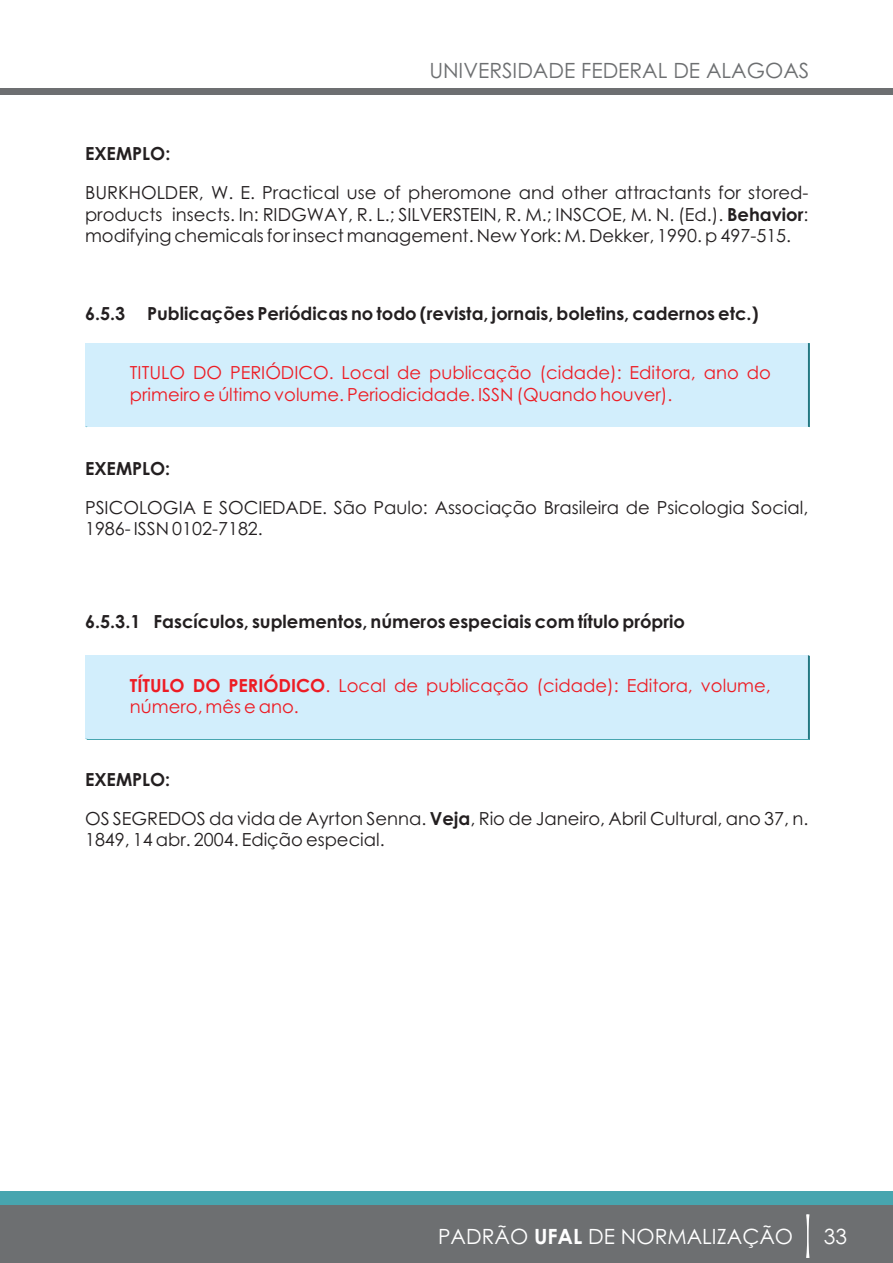
<style>
.page{position:relative;width:893px;height:1263px;background:#fff}
.page>*{position:absolute;margin:0;border:0;box-sizing:border-box;transform-origin:0 0}
.t1{font:21px "Century Gothic";color:#6d6f71}
.t2{font:21px "Century Gothic";color:#fff}
.t3{font:18px/21.6px "Century Gothic";color:#231f20}
.t4{font:18px/21.5px "Century Gothic";color:#ed1c24}
.t5{font:700 18px "Century Gothic";color:#231f20}
.s1{font-weight:700}
</style>
<div class="page">
<div style="left:0;top:1191px;width:893px;height:25px;background:#47a5af"></div>
<div style="left:0;top:1206px;width:893px;height:57px;background:#6d6f71"></div>
<div style="left:0;top:89px;width:893px;height:6px;background:#6d6f71"></div>
<div style="left:85px;top:343px;width:723px;height:83px;background:#d2eefc"></div>
<svg style="left:808px;top:343px;width:2px;height:84px"></svg>
<div style="left:85px;top:655px;width:723px;height:84px;background:#d2eefc"></div>
<svg style="left:808px;top:655px;width:2px;height:84px"></svg>
<svg style="left:806px;top:1214px;width:3px;height:44px"></svg>
<p class="t1" style="left:429px;top:62px;width:382px">UNIVERSIDADE FEDERAL DE ALAGOAS</p>
<p class="t5" style="left:85px;top:147px;width:87px">EXEMPLO:</p>
<p class="t3" style="left:85px;top:183px;width:725px;text-align:justify">BURKHOLDER, W. E. Practical use of pheromone and other attractants for stored&shy;products insects. In: RIDGWAY, R. L.; SILVERSTEIN, R. M.; INSCOE, M. N. (Ed.). <span class="s1">Behavior</span>: modifying chemicals for insect management. New York: M. Dekker, 1990. p 497-515.</p>
<p class="t5" style="left:85px;top:307px;width:675px">6.5.3 Publicações Periódicas no todo (revista, jornais, boletins, cadernos etc.)</p>
<p class="t4" style="left:130px;top:364px;width:642px">TITULO DO PERIÓDICO. Local de publicação (cidade): Editora, ano do primeiro e último volume. Periodicidade. ISSN (Quando houver).</p>
<p class="t5" style="left:85px;top:462px;width:87px">EXEMPLO:</p>
<p class="t3" style="left:85px;top:498px;width:725px">PSICOLOGIA E SOCIEDADE. São Paulo: Associação Brasileira de Psicologia Social,<br>1986- ISSN 0102-7182.</p>
<p class="t5" style="left:85px;top:615px;width:602px">6.5.3.1 Fascículos, suplementos, números especiais com título próprio</p>
<p class="t4" style="left:130px;top:676px;width:642px"><span class="s1">TÍTULO DO PERIÓDICO</span>. Local de publicação (cidade): Editora, volume, número, mês e ano.</p>
<p class="t3" style="left:85px;top:761px;width:725px;line-height:39.3px"><span class="s1">EXEMPLO:<br></span>OS SEGREDOS da vida de Ayrton Senna. <span class="s1">Veja</span>, Rio de Janeiro, Abril Cultural, ano 37, n.</p>
<p class="t3" style="left:85px;top:830px;width:301px">1849, 14 abr. 2004. Edição especial.</p>
<p class="t2" style="left:438px;top:1228px;width:357px">PADRÃO <span class="s1">UFAL</span> DE NORMALIZAÇÃO</p>
<p class="t2" style="left:824px;top:1228px;width:25px">33</p>
</div>
